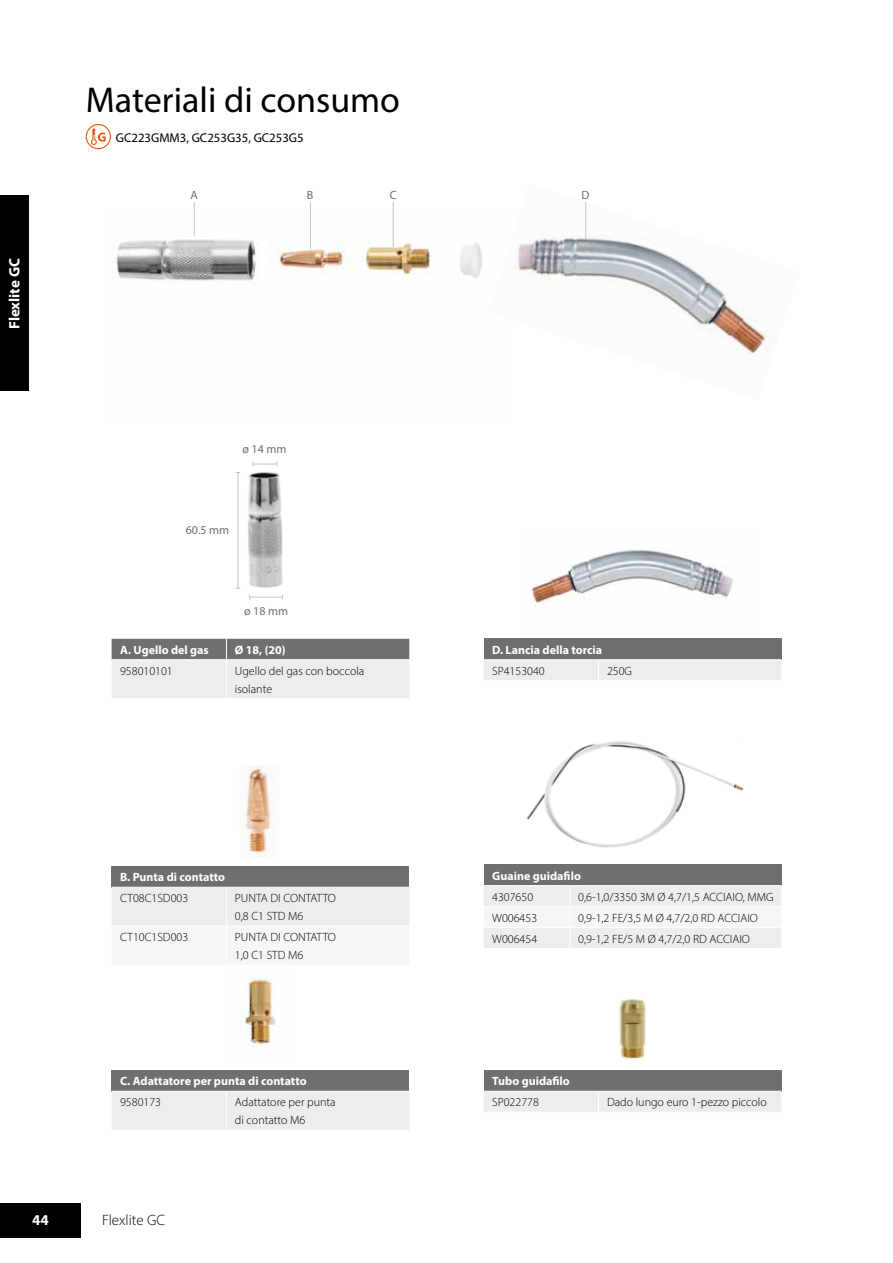
<style>
.page{position:relative;width:893px;height:1263px;background:#fff}
.page>*{position:absolute;margin:0;border:0;box-sizing:border-box;transform-origin:0 0}
.t1{font:36px "Myriad Pro";color:#000}
.t2{font:700 15px "Myriad Pro";color:#fff}
.t3{font:300 15px "Myriad Pro";color:#000}
.t4{font:12.75px "Myriad Pro";color:#000}
.t5{font:300 12px/18px "Myriad Pro";color:#000}
.t6{font:700 12px "Myriad Pro";color:#fff}
.t7{font:12px "Myriad Pro";color:#706f6f}
</style>
<div class="page">
<img style="left:116px;top:208px;width:367px;height:73px">
<img style="left:531px;top:549px;width:202px;height:58px">
<img style="left:240px;top:464px;width:43px;height:125px">
<img style="left:240px;top:766px;width:34px;height:91px">
<img style="left:240px;top:976px;width:36px;height:70px">
<svg style="left:86px;top:124px;width:25px;height:25px"></svg>
<img style="left:513px;top:202px;width:257px;height:154px">
<hr style="left:238px;top:472px;width:1px;height:116px;background:#c6c6c6">
<svg style="left:253px;top:462px;width:24px;height:4px"></svg>
<hr style="left:249px;top:597px;width:34px;height:1px;background:#c6c6c6">
<hr style="left:194px;top:202px;width:1px;height:34px;background:#c6c6c6">
<hr style="left:310px;top:202px;width:1px;height:47px;background:#c6c6c6">
<hr style="left:393px;top:202px;width:1px;height:45px;background:#c6c6c6">
<hr style="left:585px;top:202px;width:1px;height:37px;background:#c6c6c6">
<img style="left:526px;top:741px;width:218px;height:107px">
<img style="left:618px;top:998px;width:29px;height:62px">
<svg style="left:112px;top:639px;width:297px;height:59px;background:#c2c2c2"></svg>
<hr style="left:226px;top:660px;width:1px;height:38px;background:#fff">
<div style="left:112px;top:866px;width:297px;height:21px;background:#706f6f"></div>
<div style="left:112px;top:888px;width:297px;height:38px;background:#ededed"></div>
<hr style="left:226px;top:888px;width:1px;height:38px;background:#fff">
<div style="left:112px;top:1070px;width:297px;height:21px;background:#706f6f"></div>
<div style="left:112px;top:1092px;width:297px;height:38px;background:#ededed"></div>
<hr style="left:226px;top:1092px;width:1px;height:38px;background:#fff">
<div style="left:484px;top:639px;width:297px;height:21px;background:#706f6f"></div>
<hr style="left:484px;top:659px;width:114px;height:1px;background:#fff">
<hr style="left:598px;top:659px;width:183px;height:1px;background:#fff">
<div style="left:484px;top:660px;width:297px;height:20px;background:#ededed"></div>
<div style="left:484px;top:864px;width:297px;height:21px;background:#706f6f"></div>
<svg style="left:484px;top:885px;width:297px;height:63px"></svg>
<div style="left:484px;top:1070px;width:297px;height:21px;background:#706f6f"></div>
<div style="left:484px;top:1091px;width:297px;height:21px;background:#ededed"></div>
<div style="left:0;top:196px;width:29px;height:195px;background:#000"></div>
<div style="left:0;top:1203px;width:81px;height:34px;background:#000"></div>
<p class="t2" style="left:5px;top:329px;width:73px;rotate:-90deg">Flexlite GC</p>
<h1 class="t1" style="left:86px;top:78px;width:316px">Materiali di consumo</h1>
<p class="t4" style="left:116px;top:130px;width:189px">GC223GMM3, GC253G35, GC253G5</p>
<p class="t7" style="left:190px;top:187px;width:9px">A</p>
<p class="t7" style="left:307px;top:187px;width:8px">B</p>
<p class="t7" style="left:390px;top:187px;width:8px">C</p>
<p class="t7" style="left:582px;top:187px;width:9px">D</p>
<p class="t7" style="left:242px;top:442px;width:46px">ø 14 mm</p>
<p class="t7" style="left:186px;top:523px;width:45px">60.5 mm</p>
<p class="t7" style="left:244px;top:603px;width:46px">ø 18 mm</p>
<p class="t6" style="left:120px;top:642px;width:90px">A. Ugello del gas</p>
<p class="t6" style="left:235px;top:642px;width:52px">Ø 18, (20)</p>
<p class="t5" style="left:120px;top:662px;width:54px">958010101</p>
<p class="t5" style="left:235px;top:662px;width:131px">Ugello del gas con boccola isolante</p>
<p class="t6" style="left:492px;top:642px;width:112px">D. Lancia della torcia</p>
<p class="t5" style="left:492px;top:662px;width:54px">SP4153040</p>
<p class="t5" style="left:607px;top:662px;width:27px">250G</p>
<p class="t6" style="left:120px;top:869px;width:106px">B. Punta di contatto</p>
<p class="t5" style="left:120px;top:889px;width:70px">CT08C1SD003</p>
<p class="t5" style="left:235px;top:889px;width:103px">PUNTA DI CONTATTO<br>0,8 C1 STD M6</p>
<p class="t5" style="left:120px;top:928px;width:70px">CT10C1SD003</p>
<p class="t5" style="left:235px;top:928px;width:103px">PUNTA DI CONTATTO<br>1,0 C1 STD M6</p>
<p class="t6" style="left:120px;top:1073px;width:188px">C. Adattatore per punta di contatto</p>
<p class="t5" style="left:120px;top:1093px;width:42px">9580173</p>
<p class="t5" style="left:235px;top:1093px;width:102px">Adattatore per punta di contatto M6</p>
<p class="t2" style="left:32px;top:1210px;width:18px">44</p>
<p class="t3" style="left:102px;top:1211px;width:64px">Flexlite GC</p>
<p class="t6" style="left:492px;top:868px;width:90px">Guaine guidafilo</p>
<p class="t5" style="left:492px;top:887px;width:42px">4307650</p>
<p class="t5" style="left:578px;top:887px;width:197px">0,6-1,0/3350 3M Ø 4,7/1,5 ACCIAIO, MMG</p>
<p class="t5" style="left:492px;top:908px;width:46px">W006453</p>
<p class="t5" style="left:578px;top:908px;width:181px">0,9-1,2 FE/3,5 M Ø 4,7/2,0 RD ACCIAIO</p>
<p class="t5" style="left:492px;top:929px;width:46px">W006454</p>
<p class="t5" style="left:578px;top:929px;width:173px">0,9-1,2 FE/5 M Ø 4,7/2,0 RD ACCIAIO</p>
<p class="t6" style="left:492px;top:1073px;width:79px">Tubo guidafilo</p>
<p class="t5" style="left:492px;top:1093px;width:48px">SP022778</p>
<p class="t5" style="left:607px;top:1093px;width:161px">Dado lungo euro 1-pezzo piccolo</p>
</div>
